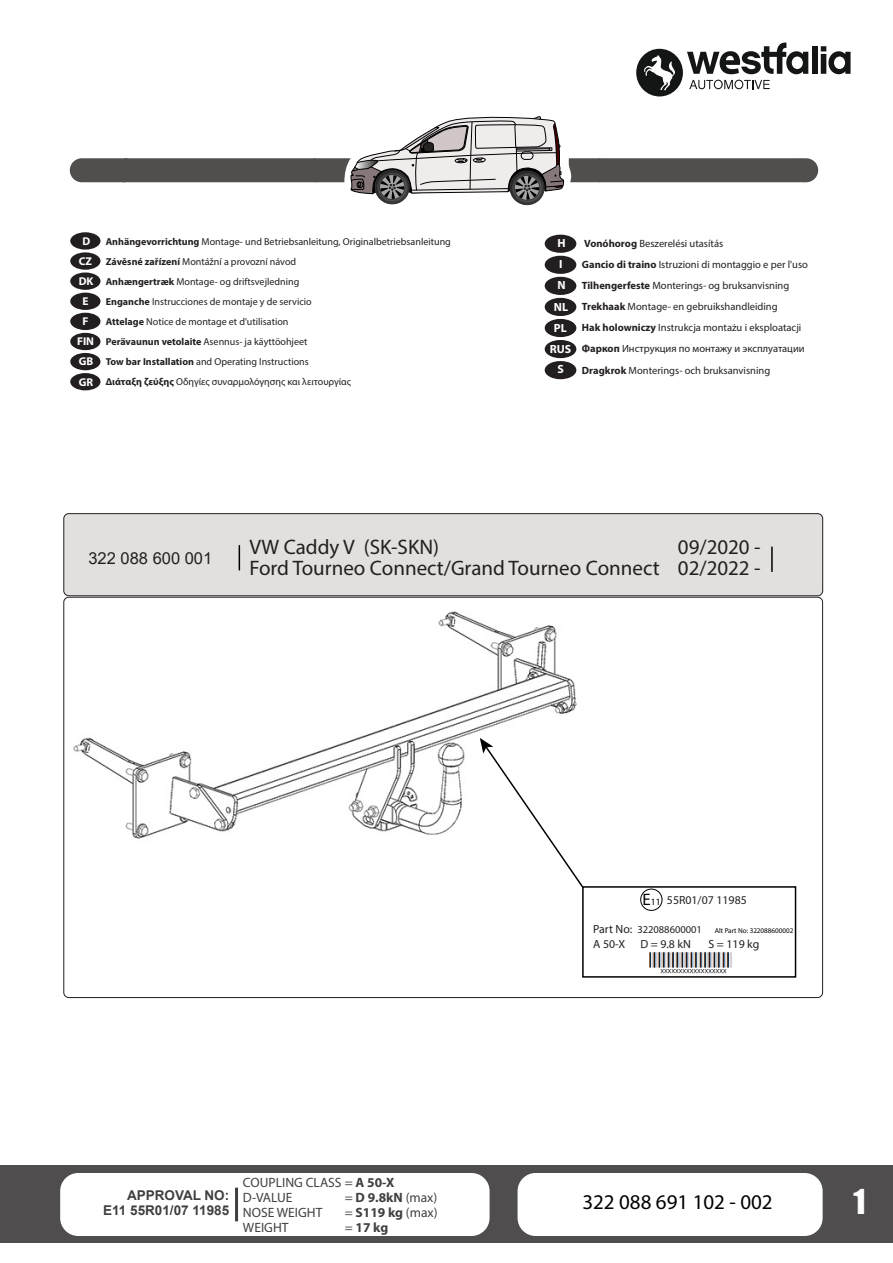
<style>
.page{position:relative;width:893px;height:1263px;background:#fff}
.page>*{position:absolute;margin:0;border:0;box-sizing:border-box;transform-origin:0 0}
.t1{font:31.5px "Impact";color:#fff}
.t2{font:21px/20.5px "Myriad Pro";color:#231f20;text-align:right}
.t3{font:21px "Myriad Pro";color:#000}
.t4{font:16.5px "Arial";color:#231f20}
.t5{font:13.5px/15px "Myriad Pro";color:#404041}
.t6{font:700 13.5px/15px "Myriad Pro";color:#404041;text-align:justify}
.t7{font:700 13.5px/15px "Arial";color:#404041;text-align:right}
.t8{font:11.85px "Myriad Pro";color:#231f20}
.t9{font:700 11.85px/21.1px "Myriad Pro";color:#fff;text-align:center}
.t10{font:700 11.25px/20.1px "Myriad Pro";color:#fff;text-align:center}
.t11{font:10.5px/21px "Myriad Pro";color:#231f20}
.t12{font:10.05px/20.1px "Myriad Pro";color:#231f20}
.t13{font:7.05px "Myriad Pro";color:#000}
.s1{font-weight:700}
.s2{font-size:16.65px;color:#000}
.s3{font-size:11.85px}
.s4{font-weight:400}
</style>
<div class="page">
<div style="left:64px;top:514px;width:759px;height:82px;background:#e2e0df;border-radius:5px"></div>
<div style="left:63px;top:513px;width:760px;height:83px;border:1px solid #231f20;border-radius:5px"></div>
<div style="left:70px;top:232px;width:30px;height:18px;background:#231f20;border-radius:50%"></div>
<div style="left:70px;top:252px;width:30px;height:18px;background:#231f20;border-radius:50%"></div>
<div style="left:70px;top:273px;width:30px;height:17px;background:#231f20;border-radius:50%"></div>
<div style="left:70px;top:293px;width:30px;height:17px;background:#231f20;border-radius:50%"></div>
<div style="left:70px;top:313px;width:30px;height:17px;background:#231f20;border-radius:50%"></div>
<div style="left:70px;top:333px;width:30px;height:17px;background:#231f20;border-radius:50%"></div>
<div style="left:70px;top:353px;width:30px;height:17px;background:#231f20;border-radius:50%"></div>
<div style="left:70px;top:373px;width:30px;height:17px;background:#231f20;border-radius:50%"></div>
<div style="left:545px;top:235px;width:31px;height:18px;background:#231f20;border-radius:50%"></div>
<div style="left:545px;top:256px;width:31px;height:18px;background:#231f20;border-radius:50%"></div>
<div style="left:545px;top:277px;width:31px;height:18px;background:#231f20;border-radius:50%"></div>
<div style="left:545px;top:298px;width:31px;height:18px;background:#231f20;border-radius:50%"></div>
<div style="left:545px;top:319px;width:31px;height:18px;background:#231f20;border-radius:50%"></div>
<div style="left:545px;top:340px;width:31px;height:18px;background:#231f20;border-radius:50%"></div>
<div style="left:545px;top:361px;width:31px;height:18px;background:#231f20;border-radius:50%"></div>
<div style="left:0;top:1166px;width:893px;height:78px;background:#4f4d4d"></div>
<div style="left:60px;top:1173px;width:429px;height:63px;background:#fff;border-radius:18px"></div>
<hr style="left:235px;top:1188px;width:3px;height:33px;background:#404041">
<div style="left:517px;top:1173px;width:305px;height:63px;background:#fff;border-radius:18px"></div>
<div style="left:812px;top:46px;width:5px;height:28px;background:#141515"></div>
<svg style="left:821px;top:46px;width:29px;height:28px"></svg>
<svg style="left:636px;top:43px;width:172px;height:53px"></svg>
<svg style="left:70px;top:117px;width:748px;height:88px"></svg>
<img style="left:73px;top:611px;width:504px;height:228px">
<svg style="left:480px;top:738px;width:103px;height:150px"></svg>
<div style="left:582px;top:886px;width:214px;height:92px;border:2px solid #000"></div>
<div style="left:640px;top:889px;width:22px;height:22px;border:1px solid #000;border-radius:50%"></div>
<img style="left:649px;top:952px;width:83px;height:22px">
<svg style="left:239px;top:545px;width:1px;height:25px"></svg>
<hr style="left:771px;top:547px;width:2px;height:25px;background:#000">
<p class="t10" style="left:79px;top:230px;width:16px">D<br>CZ<br>DK<br>E<br>F</p>
<p class="t10" style="left:79px;top:351px;width:16px">GB</p>
<p class="t10" style="left:77px;top:331px;width:18px">FIN</p>
<p class="t10" style="left:79px;top:372px;width:16px">GR</p>
<p class="t12" style="left:106px;top:231px;width:347px"><span class="s1">Anhängevorrichtung</span> Montage- und Betriebsanleitung, Originalbetriebsanleitung <span class="s1">Závěsné zařízení</span> Montážní a provozní návod<br><span class="s1">Anhængertræk</span> Montage- og driftsvejledning<br><span class="s1">Enganche</span> Instrucciones de montaje y de servicio<br><span class="s1">Attelage</span> Notice de montage et d'utilisation<br><span class="s1">Perävaunun vetolaite</span> Asennus- ja käyttöohjeet<br><span class="s1">Tow bar Installation</span> and Operating Instructions<br><span class="s1">∆ιάταξη ζεύξης</span> Οδηγίες συναρμολόγησης και λειτουργίας</p>
<p class="t9" style="left:550px;top:232px;width:23px">H<br>I<br>N<br>NL<br>PL<br>RUS</p>
<p class="t9" style="left:557px;top:358px;width:8px">S</p>
<p class="t11" style="left:582px;top:233px;width:228px"><span class="s1">Vonóhorog</span> Beszerelési utasítás<br><span class="s1">Gancio di traino</span> Istruzioni di montaggio e per l'uso <span class="s1">Tilhengerfeste</span> Monterings- og bruksanvisning <span class="s1">Trekhaak</span> Montage- en gebruikshandleiding<br><span class="s1">Hak holowniczy</span> Instrukcja montażu i eksploatacji <span class="s1">Фapкoп</span> Инструкция по монтажу и эксплуатации <span class="s1">Dragkrok</span> Monterings- och bruksanvisning</p>
<h3 class="t4" style="left:88px;top:546px;width:125px">322 088 600 001</h3>
<h2 class="t2" style="left:249px;top:536px;width:191px">VW Caddy V (SK-SKN)</h2>
<h2 class="t2" style="left:249px;top:537px;width:513px">09/2020 -<br>Ford Tourneo Connect/Grand Tourneo Connect 02/2022 -</h2>
<p class="t8" style="left:643px;top:892px;width:106px"><span class="s2">E</span><sub>11</sub> 55R01/07 11985</p>
<p class="t13" style="left:715px;top:927px;width:80px">Alt Part No: 322088600002</p>
<p class="t11" style="left:593px;top:919px;width:110px"><span class="s3">Part No:</span> 322088600001</p>
<p class="t8" style="left:593px;top:936px;width:34px">A 50-X</p>
<p class="t8" style="left:640px;top:936px;width:52px">D = 9.8 kN</p>
<p class="t8" style="left:708px;top:936px;width:52px">S = 119 kg</p>
<h3 class="t5" style="left:243px;top:1175px;width:153px">COUPLING CLASS = <span class="s1">A 50-X<br></span>D-VALUE<br>NOSE WEIGHT<br>WEIGHT</h3>
<h3 class="t7" style="left:103px;top:1188px;width:128px">APPROVAL NO:<br>E11 55R01/07 11985</h3>
<h3 class="t6" style="left:345px;top:1189px;width:94px"><span class="s4">=</span> D 9.8kN <span class="s4">(max) =</span> S119 kg <span class="s4">(max) =</span> 17 kg</h3>
<h2 class="t3" style="left:582px;top:1189px;width:192px">322 088 691 102 - 002</h2>
<h1 class="t1" style="left:853px;top:1177px;width:14px">1</h1>
</div>
